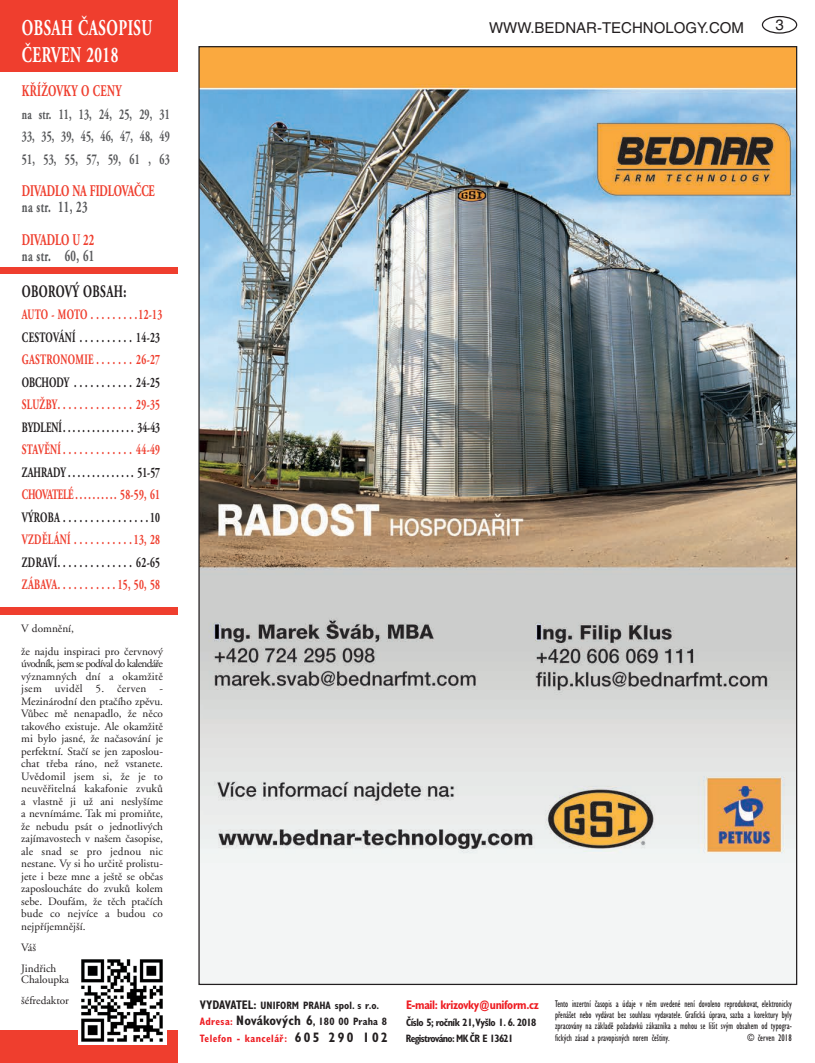
<style>
.page{position:relative;width:815px;height:1063px;background:#fff}
.page>*{position:absolute;margin:0;border:0;box-sizing:border-box;transform-origin:0 0}
.t1{font:700 22.5px/27.5px "Adobe Garamond CE";letter-spacing:.035em;color:#fff;scale:.65 1}
.t2{font:700 17.5px "Adobe Garamond CE";letter-spacing:.035em;color:#231f20;scale:.65 1}
.t3{font:700 16.25px "Adobe Garamond CE";color:#ef3e2e;scale:.65 1}
.t4{font:700 16.25px "Adobe Garamond CE";letter-spacing:.035em;color:#57585a;scale:.65 1}
.t5{font:700 16.25px "Adobe Garamond CE";letter-spacing:.035em;color:#ef3e2e;scale:.65 1}
.t6{font:700 15px/22.5px "Adobe Garamond CE";letter-spacing:.01em;color:#57585a;text-align:justify;scale:.65 1}
.t7{font:15px "Helvetica CE";color:#231f20}
.t8{font:700 14.38px "Adobe Garamond CE";letter-spacing:.035em;color:#ef3e2e;scale:.65 1}
.t9{font:700 14.38px "Adobe Garamond CE";letter-spacing:.01em;color:#231f20;scale:.65 1}
.t10{font:700 14.38px "Adobe Garamond CE";letter-spacing:.035em;color:#231f20;scale:.65 1}
.t11{font:700 14.38px "Adobe Garamond CE";letter-spacing:-.04em;color:#ef3e2e;scale:.65 1}
.t12{font:700 condensed 12.5px "Gill Sans CE";letter-spacing:-.03em;color:#ee1d23;scale:.93 1}
.t13{font:11.25px/12.5px "Adobe Garamond CE";color:#231f20}
.t14{font:700 condensed 10.75px/16.2px "Gill Sans CE";letter-spacing:.045em;color:#231f20;scale:.93 1}
.t15{font:700 condensed 10.75px/16.2px "Gill Sans CE";letter-spacing:-.045em;color:#231f20;scale:.93 1}
.t16{font:condensed 10px/11.2px "Gill Sans CE";color:#231f20;text-align:justify;scale:.87 1}
.t17{font:condensed 10px "Gill Sans CE";color:#231f20;scale:.93 1}
.s1{font-size:12.5px}
.s2{color:#ee1d23}
.s3{font-size:13.75px}
</style>
<div class="page">
<div style="left:0;top:0;width:177px;height:71px;background:#ef3e2e"></div>
<div style="left:0;top:607px;width:177px;height:7px;background:#ef3e2e"></div>
<div style="left:0;top:1030px;width:177px;height:33px;background:#ef3e2e"></div>
<div style="left:78px;top:957px;width:89px;height:88px;background:#fff"></div>
<img style="left:81px;top:959px;width:82px;height:83px">
<div style="left:0;top:267px;width:177px;height:7px;background:#ef3e2e"></div>
<div style="left:762px;top:16px;width:35px;height:18px;border:1px solid #231f20;border-radius:50%"></div>
<img style="left:200px;top:48px;width:595px;height:935px">
<h1 class="t1" style="left:22px;top:14px;width:202px">OBSAH ČASOPISU<br>ČERVEN 2018</h1>
<h3 class="t5" style="left:22px;top:82px;width:155px">KŘÍŽOVKY O CENY</h3>
<h3 class="t6" style="left:22px;top:103px;width:229px">na str. 11, 13, 24, 25, 29, 31<br>33, 35, 39, 45, 46, 47, 48, 49<br>51, 53, 55, 57, 59, 61 , 63</h3>
<h3 class="t3" style="left:22px;top:182px;width:206px">DIVADLO NA FIDLOVAČCE</h3>
<h3 class="t4" style="left:22px;top:198px;width:103px">na str. 11, 23</h3>
<h3 class="t3" style="left:22px;top:231px;width:113px">DIVADLO U 22</h3>
<h3 class="t4" style="left:22px;top:247px;width:113px">na str. 60, 61</h3>
<h2 class="t2" style="left:22px;top:281px;width:162px">OBOROVÝ OBSAH:</h2>
<p class="t8" style="left:22px;top:306px;width:218px">AUTO - MOTO . . . . . . . . .12-13</p>
<p class="t10" style="left:22px;top:329px;width:214px">CESTOVÁNÍ . . . . . . . . . . 14-23</p>
<p class="t8" style="left:22px;top:351px;width:214px">GASTRONOMIE . . . . . . . 26-27</p>
<p class="t9" style="left:22px;top:374px;width:214px">OBCHODY ........... 24-25</p>
<p class="t8" style="left:22px;top:396px;width:214px">SLUŽBY.............. 29-35</p>
<p class="t9" style="left:22px;top:419px;width:214px">BYDLENÍ............... 34-43</p>
<p class="t8" style="left:22px;top:441px;width:214px">STAVĚNÍ............. 44-49</p>
<p class="t9" style="left:22px;top:464px;width:214px">ZAHRADY.............. 51-57</p>
<p class="t11" style="left:22px;top:486px;width:214px">CHOVATELÉ . . . . . . . . . . 58-59, 61</p>
<p class="t10" style="left:22px;top:509px;width:214px">VÝROBA ................10</p>
<p class="t8" style="left:22px;top:531px;width:214px">VZDĚLÁNÍ ...........13, 28</p>
<p class="t9" style="left:22px;top:554px;width:214px">ZDRAVÍ.............. 62-65</p>
<p class="t8" style="left:22px;top:576px;width:214px">ZÁBAVA. . . . . . . . . . . 15, 50, 58</p>
<p class="t13" style="left:21px;top:617px;width:143px;line-height:23.1px">V domnění,<br>že najdu inspiraci pro červnový</p>
<p class="t13" style="left:21px;top:658px;width:143px;text-align:justify">úvodník, jsem se podíval do kalendáře významných dní a okamžitě jsem uviděl 5. červen - Mezinárodní den ptačího zpěvu.<br>Vůbec mě nenapadlo, že něco takového existuje. Ale okamžitě mi bylo jasné, že načasování je perfektní. Stačí se jen zaposlou&shy;chat třeba ráno, než vstanete.<br>Uvědomil jsem si, že je to neuvěřitelná kakafonie zvuků a vlastně ji už ani neslyšíme a nevnímáme. Tak mi promiňte, že nebudu psát o jednotlivých zajímavostech v našem časopise, ale snad se pro jednou nic nestane. Vy si ho určitě prolistu&shy;jete i beze mne a ještě se občas zaposloucháte do zvuků kolem sebe. Doufám, že těch ptačích bude co nejvíce a budou co nejpříjemnější.</p>
<p class="t13" style="left:21px;top:937px;width:37px;line-height:21.2px">Váš<br>Jindřich</p>
<p class="t13" style="left:21px;top:969px;width:49px;line-height:21.2px">Chaloupka šéfredaktor</p>
<h3 class="t7" style="left:489px;top:20px;width:257px">WWW.BEDNAR-TECHNOLOGY.COM</h3>
<h3 class="t7" style="left:775px;top:16px;width:10px">3</h3>
<p class="t14" style="left:200px;top:997px;width:204px"><span class="s1">VYDAVATEL:</span> UNIFORM PRAHA spol. s r.o.<br><span class="s2">Adresa:</span> <span class="s3">Novákových 6</span>, 180 00 Praha 8<br><span class="s2">Telefon - kancelář:</span> <span class="s3">605 290 102</span></p>
<p class="t16" style="left:555px;top:998px;width:274px">Ten to in zert ní ča so pis a úda je v něm uve de né ne ní do vo le no re pro du ko vat, elek tro nic ky pře ná šet ne bo vy dá vat bez sou hla su vy da va te le. Gra fic ká úpra va, saz ba a ko rek tu ry by ly zpra co vá ny na zá kla dě po ža dav ků zá kaz ní ka a mo hou se li šit svým ob sa hem od ty po gra&shy;fic kých zá sad a pra vo pis ných no rem češ ti ny.</p>
<p class="t12" style="left:406px;top:998px;width:144px">E-mail: krizovky@uniform.cz</p>
<p class="t15" style="left:406px;top:1014px;width:142px">Číslo 5; ročník 21, Vyšlo 1. 6. 2018<br>Registrováno: MK ČR E 13621</p>
<p class="t17" style="left:747px;top:1031px;width:49px">© červen 2018</p>
</div>
